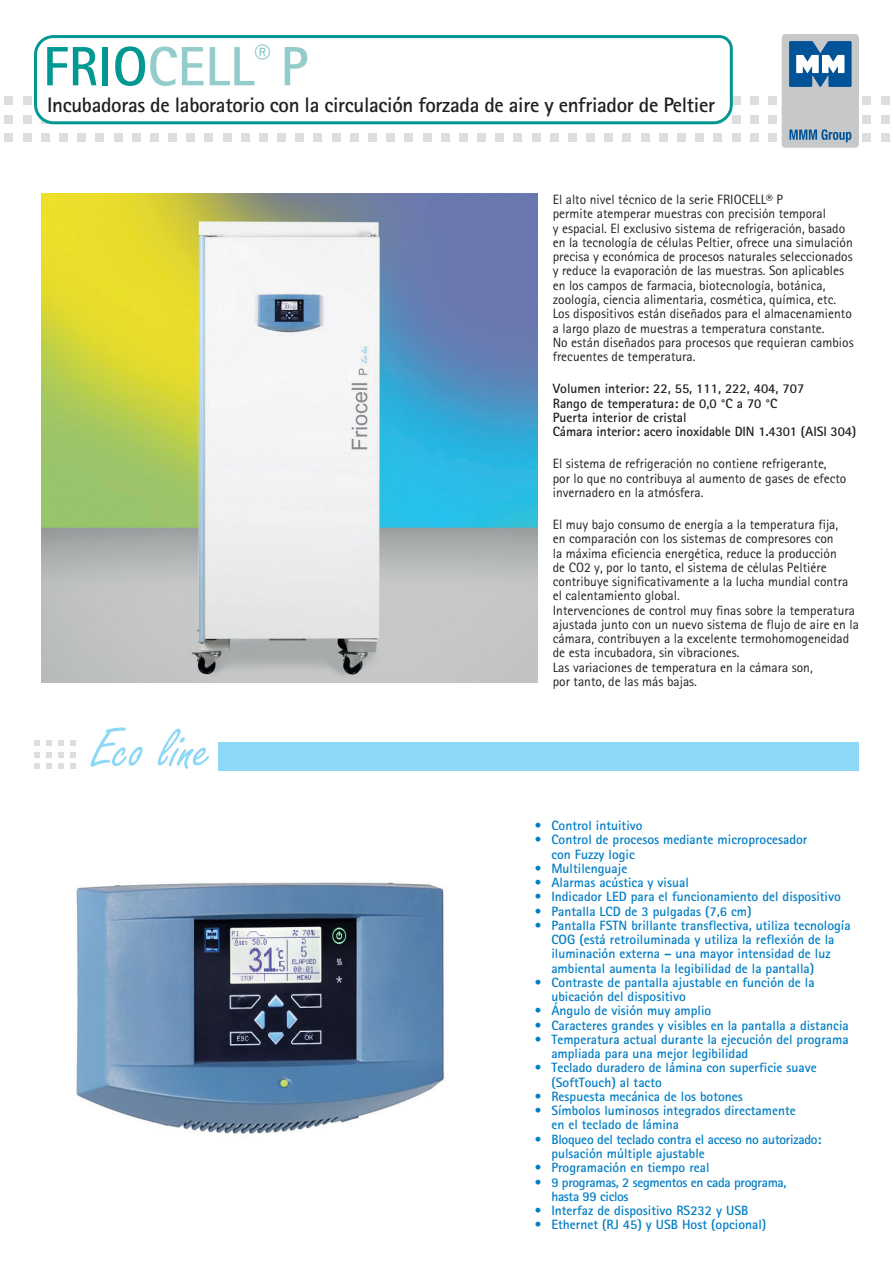
<style>
.page{position:relative;width:893px;height:1263px;background:#fff}
.page>*{position:absolute;margin:0;border:0;box-sizing:border-box;transform-origin:0 0}
.t1{font:59.4px "Freestyle Script";color:#8dd7f7}
.t2{font:700 55.5px "Rotis Sans Serif Std";color:#94cccb}
.t3{font:700 21px "Rotis Sans Serif Std";letter-spacing:-.015em;color:#231f20}
.t4{font:13.5px/14.2px "Rotis Sans Serif Std";color:#231f20}
.t5{font:700 13.5px/14.2px "Rotis Sans Serif Std";color:#007ec5}
.t6{font:700 13.5px/14.2px "Rotis Sans Serif Std";color:#231f20}
.t7{font:700 13.5px/14.2px "Rotis Sans Serif Std";letter-spacing:-.02em;color:#007ec5}
.t8{font:700 13.5px/14.2px "Rotis Sans Serif Std";letter-spacing:-.025em;color:#007ec5}
.s1{color:#009891}
</style>
<div class="page">
<div style="left:5px;top:96px;width:8px;height:9px;background:#dddee0"></div>
<div style="left:5px;top:115px;width:8px;height:8px;background:#dddee0"></div>
<div style="left:5px;top:133px;width:8px;height:9px;background:#dddee0"></div>
<div style="left:23px;top:96px;width:9px;height:9px;background:#dddee0"></div>
<div style="left:23px;top:115px;width:9px;height:8px;background:#dddee0"></div>
<div style="left:23px;top:133px;width:9px;height:9px;background:#dddee0"></div>
<div style="left:41px;top:133px;width:9px;height:9px;background:#dddee0"></div>
<div style="left:59px;top:133px;width:9px;height:9px;background:#dddee0"></div>
<div style="left:77px;top:133px;width:9px;height:9px;background:#dddee0"></div>
<div style="left:95px;top:133px;width:9px;height:9px;background:#dddee0"></div>
<div style="left:114px;top:133px;width:8px;height:9px;background:#dddee0"></div>
<div style="left:132px;top:133px;width:9px;height:9px;background:#dddee0"></div>
<div style="left:150px;top:133px;width:9px;height:9px;background:#dddee0"></div>
<div style="left:168px;top:133px;width:9px;height:9px;background:#dddee0"></div>
<div style="left:186px;top:133px;width:9px;height:9px;background:#dddee0"></div>
<div style="left:204px;top:133px;width:9px;height:9px;background:#dddee0"></div>
<div style="left:223px;top:133px;width:9px;height:9px;background:#dddee0"></div>
<div style="left:241px;top:133px;width:9px;height:9px;background:#dddee0"></div>
<div style="left:259px;top:133px;width:9px;height:9px;background:#dddee0"></div>
<div style="left:277px;top:133px;width:9px;height:9px;background:#dddee0"></div>
<div style="left:295px;top:133px;width:9px;height:9px;background:#dddee0"></div>
<div style="left:313px;top:133px;width:9px;height:9px;background:#dddee0"></div>
<div style="left:332px;top:133px;width:9px;height:9px;background:#dddee0"></div>
<div style="left:350px;top:133px;width:9px;height:9px;background:#dddee0"></div>
<div style="left:368px;top:133px;width:9px;height:9px;background:#dddee0"></div>
<div style="left:386px;top:133px;width:9px;height:9px;background:#dddee0"></div>
<div style="left:404px;top:133px;width:9px;height:9px;background:#dddee0"></div>
<div style="left:423px;top:133px;width:8px;height:9px;background:#dddee0"></div>
<div style="left:441px;top:133px;width:9px;height:9px;background:#dddee0"></div>
<div style="left:459px;top:133px;width:9px;height:9px;background:#dddee0"></div>
<div style="left:477px;top:133px;width:9px;height:9px;background:#dddee0"></div>
<div style="left:495px;top:133px;width:9px;height:9px;background:#dddee0"></div>
<div style="left:513px;top:133px;width:9px;height:9px;background:#dddee0"></div>
<div style="left:532px;top:133px;width:9px;height:9px;background:#dddee0"></div>
<div style="left:550px;top:133px;width:9px;height:9px;background:#dddee0"></div>
<div style="left:568px;top:133px;width:9px;height:9px;background:#dddee0"></div>
<div style="left:586px;top:133px;width:9px;height:9px;background:#dddee0"></div>
<div style="left:604px;top:133px;width:9px;height:9px;background:#dddee0"></div>
<div style="left:622px;top:133px;width:9px;height:9px;background:#dddee0"></div>
<div style="left:641px;top:133px;width:9px;height:9px;background:#dddee0"></div>
<div style="left:659px;top:133px;width:9px;height:9px;background:#dddee0"></div>
<div style="left:677px;top:133px;width:9px;height:9px;background:#dddee0"></div>
<div style="left:695px;top:133px;width:9px;height:9px;background:#dddee0"></div>
<div style="left:713px;top:133px;width:9px;height:9px;background:#dddee0"></div>
<div style="left:732px;top:96px;width:8px;height:9px;background:#dddee0"></div>
<div style="left:732px;top:115px;width:8px;height:8px;background:#dddee0"></div>
<div style="left:732px;top:133px;width:8px;height:9px;background:#dddee0"></div>
<div style="left:750px;top:96px;width:9px;height:9px;background:#dddee0"></div>
<div style="left:750px;top:115px;width:9px;height:8px;background:#dddee0"></div>
<div style="left:750px;top:133px;width:9px;height:9px;background:#dddee0"></div>
<div style="left:768px;top:96px;width:9px;height:9px;background:#dddee0"></div>
<div style="left:768px;top:115px;width:9px;height:8px;background:#dddee0"></div>
<div style="left:768px;top:133px;width:9px;height:9px;background:#dddee0"></div>
<div style="left:862px;top:96px;width:9px;height:9px;background:#dddee0"></div>
<div style="left:862px;top:115px;width:9px;height:8px;background:#dddee0"></div>
<div style="left:862px;top:133px;width:9px;height:9px;background:#dddee0"></div>
<div style="left:881px;top:96px;width:8px;height:9px;background:#dddee0"></div>
<div style="left:881px;top:115px;width:8px;height:8px;background:#dddee0"></div>
<div style="left:881px;top:133px;width:8px;height:9px;background:#dddee0"></div>
<img style="left:76px;top:882px;width:368px;height:252px">
<img style="left:42px;top:194px;width:496px;height:489px">
<svg style="left:34px;top:35px;width:700px;height:90px"></svg>
<div style="left:218px;top:742px;width:641px;height:29px;background:#8dd7f7"></div>
<svg style="left:35px;top:740px;width:5px;height:6px"></svg>
<svg style="left:35px;top:752px;width:5px;height:6px"></svg>
<svg style="left:35px;top:764px;width:5px;height:5px"></svg>
<svg style="left:46px;top:740px;width:6px;height:6px"></svg>
<svg style="left:46px;top:752px;width:6px;height:6px"></svg>
<svg style="left:46px;top:764px;width:6px;height:5px"></svg>
<svg style="left:58px;top:740px;width:6px;height:6px"></svg>
<svg style="left:58px;top:752px;width:6px;height:6px"></svg>
<svg style="left:58px;top:764px;width:6px;height:5px"></svg>
<svg style="left:70px;top:740px;width:5px;height:6px"></svg>
<svg style="left:70px;top:752px;width:5px;height:6px"></svg>
<svg style="left:70px;top:764px;width:5px;height:5px"></svg>
<div style="left:782px;top:34px;width:77px;height:114px;background:#c7c8ca;border-radius:4px"></div>
<svg style="left:789px;top:129px;width:62px;height:13px"></svg>
<svg style="left:789px;top:41px;width:63px;height:46px;background:#4c84b4"></svg>
<h2 class="t2" style="left:43px;top:31px;width:267px"><span class="s1">FRIO</span>CELL<sup>®</sup> P</h2>
<h3 class="t3" style="left:47px;top:92px;width:670px">Incubadoras de laboratorio con la circulación forzada de aire y enfriador de Peltier</h3>
<h1 class="t1" style="left:91px;top:717px;width:122px">Eco line</h1>
<p class="t4" style="left:553px;top:192px;width:302px">El alto nivel técnico de la serie FRIOCELL® P<br>permite atemperar muestras con precisión temporal<br>y espacial. El exclusivo sistema de refrigeración, basado en la tecnología de células Peltier, ofrece una simulación precisa y económica de procesos naturales seleccionados y reduce la evaporación de las muestras. Son aplicables en los campos de farmacia, biotecnología, botánica, zoología, ciencia alimentaria, cosmética, química, etc.<br>Los dispositivos están diseñados para el almacenamiento a largo plazo de muestras a temperatura constante.<br>No están diseñados para procesos que requieran cambios frecuentes de temperatura.</p>
<p class="t6" style="left:553px;top:381px;width:305px">Volumen interior: 22, 55, 111, 222, 404, 707<br>Rango de temperatura: de 0,0 °C a 70 °C<br>Puerta interior de cristal<br>Cámara interior: acero inoxidable DIN 1.4301 (AISI 304)</p>
<p class="t4" style="left:553px;top:456px;width:295px">El sistema de refrigeración no contiene refrigerante, por lo que no contribuya al aumento de gases de efecto invernadero en la atmósfera.</p>
<p class="t4" style="left:553px;top:517px;width:308px">El muy bajo consumo de energía a la temperatura fija,<br>en comparación con los sistemas de compresores con<br>la máxima eficiencia energética, reduce la producción<br>de CO2 y, por lo tanto, el sistema de células Peltiére contribuye significativamente a la lucha mundial contra el calentamiento global.<br>Intervenciones de control muy finas sobre la temperatura ajustada junto con un nuevo sistema de flujo de aire en la cámara, contribuyen a la excelente termohomogeneidad de esta incubadora, sin vibraciones.<br>Las variaciones de temperatura en la cámara son,<br>por tanto, de las más bajas.</p>
<p class="t5" style="left:534px;top:818px;width:110px">• Control intuitivo</p>
<p class="t5" style="left:551px;top:832px;width:257px;text-indent:-17px">• Control de procesos mediante microprocesador con Fuzzy logic</p>
<p class="t5" style="left:534px;top:861px;width:95px">• Multilenguaje</p>
<p class="t5" style="left:534px;top:875px;width:156px">• Alarmas acústica y visual</p>
<p class="t5" style="left:534px;top:889px;width:308px">• Indicador LED para el funcionamiento del dispositivo</p>
<p class="t5" style="left:534px;top:904px;width:219px">• Pantalla LCD de 3 pulgadas (7,6 cm)</p>
<p class="t5" style="left:551px;top:918px;width:301px;text-indent:-17px">• Pantalla FSTN brillante transflectiva, utiliza tecnología COG (está retroiluminada y utiliza la reflexión de la iluminación externa – una mayor intensidad de luz ambiental aumenta la legibilidad de la pantalla)</p>
<p class="t5" style="left:551px;top:975px;width:265px;text-indent:-17px">• Contraste de pantalla ajustable en función de la ubicación del dispositivo</p>
<p class="t5" style="left:534px;top:1003px;width:178px">• Ángulo de visión muy amplio</p>
<p class="t5" style="left:534px;top:1018px;width:316px">• Caracteres grandes y visibles en la pantalla a distancia</p>
<p class="t5" style="left:551px;top:1032px;width:299px;text-indent:-17px">• Temperatura actual durante la ejecución del programa ampliada para una mejor legibilidad</p>
<p class="t5" style="left:551px;top:1060px;width:267px;text-indent:-17px">• Teclado duradero de lámina con superficie suave (SoftTouch) al tacto</p>
<p class="t5" style="left:534px;top:1089px;width:210px">• Respuesta mecánica de los botones</p>
<p class="t5" style="left:551px;top:1103px;width:246px;text-indent:-17px">• Símbolos luminosos integrados directamente en el teclado de lámina</p>
<p class="t7" style="left:551px;top:1132px;width:271px;text-indent:-17px">• Bloqueo del teclado contra el acceso no autorizado: pulsación múltiple ajustable</p>
<p class="t5" style="left:534px;top:1160px;width:177px">• Programación en tiempo real</p>
<p class="t8" style="left:551px;top:1174px;width:237px;text-indent:-17px">• 9 programas, 2 segmentos en cada programa, hasta 99 ciclos</p>
<p class="t5" style="left:534px;top:1203px;width:215px">• Interfaz de dispositivo RS232 y USB</p>
<p class="t5" style="left:534px;top:1217px;width:233px">• Ethernet (RJ 45) y USB Host (opcional)</p>
</div>
